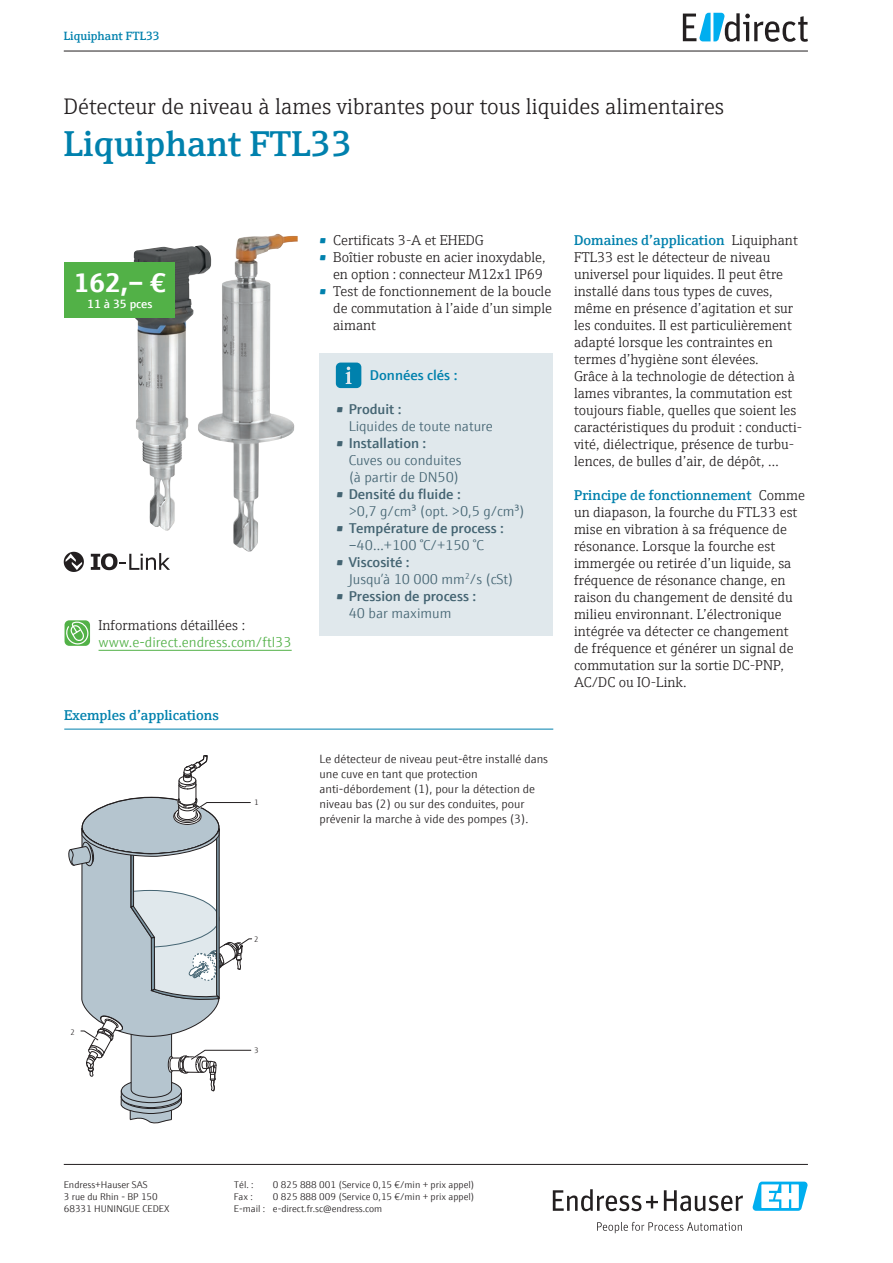
<style>
.page{position:relative;width:893px;height:1263px;background:#fff}
.page>*{position:absolute;margin:0;border:0;box-sizing:border-box;transform-origin:0 0}
.t1{font:600 36px "E+H Serif";color:#0081ad}
.t2{font:700 27px "E+H Sans";color:#fff}
.t3{font:300 22.5px "E+H Serif";color:#231f20}
.t4{font:300 14.25px/17px "E+H Serif";color:#231f20}
.t5{font:300 14.25px/17px "E+H Sans";color:#446472}
.t6{font:600 14.25px "E+H Sans";color:#446472}
.t7{font:300 14.25px "E+H Sans";color:#52b147}
.t8{font:600 14.25px "E+H Serif";color:#0081ad}
.t9{font:600 14.25px "E+H Sans";color:#0081ad}
.t10{font:300 12px/15px "E+H Sans";color:#231f20}
.t11{font:600 12px "E+H Serif";color:#0081ad}
.t12{font:600 12px "E+H Sans";color:#fff}
.t13{font:300 9.75px/11.7px "E+H Sans";color:#231f20}
.t14{font:300 7.95px "E+H Sans";color:#231f20}
.s1{font-weight:600;color:#0081ad}
.s2{font-weight:600}
</style>
<div class="page">
<img style="left:131px;top:245px;width:67px;height:286px">
<img style="left:198px;top:234px;width:100px;height:318px">
<div style="left:319px;top:353px;width:234px;height:282px;background:#e0e8ec"></div>
<svg style="left:336px;top:363px;width:25px;height:25px"></svg>
<hr style="left:99px;top:650px;width:193px;height:1px;background:#52b147">
<svg style="left:65px;top:620px;width:25px;height:26px"></svg>
<svg style="left:66px;top:621px;width:23px;height:24px"></svg>
<hr style="left:64px;top:729px;width:489px;height:1px;background:#0081ad">
<svg style="left:69px;top:755px;width:183px;height:368px"></svg>
<svg style="left:91px;top:553px;width:79px;height:17px"></svg>
<svg style="left:64px;top:552px;width:20px;height:20px"></svg>
<div style="left:65px;top:263px;width:110px;height:55px;background:#52b147"></div>
<svg style="left:683px;top:13px;width:125px;height:29px"></svg>
<svg style="left:553px;top:1189px;width:105px;height:22px"></svg>
<svg style="left:664px;top:1190px;width:79px;height:21px"></svg>
<svg style="left:597px;top:1222px;width:145px;height:11px"></svg>
<svg style="left:752px;top:1181px;width:56px;height:30px"></svg>
<hr style="left:64px;top:1164px;width:744px;height:1px;background:#231f20">
<hr style="left:64px;top:51px;width:744px;height:1px;background:#231f20">
<p class="t11" style="left:64px;top:27px;width:98px">Liquiphant FTL33</p>
<h3 class="t3" style="left:64px;top:90px;width:662px">Détecteur de niveau à lames vibrantes pour tous liquides alimentaires</h3>
<h1 class="t1" style="left:64px;top:117px;width:290px">Liquiphant FTL33</h1>
<h2 class="t2" style="left:74px;top:261px;width:93px">162,– €</h2>
<p class="t12" style="left:87px;top:294px;width:67px">11 à 35 pces</p>
<p class="t4" style="left:99px;top:616px;width:148px">Informations détaillées :</p>
<p class="t7" style="left:99px;top:632px;width:195px">www.e-direct.endress.com/ftl33</p>
<p class="t8" style="left:64px;top:704px;width:156px">Exemples d’applications</p>
<p class="t14" style="left:254px;top:796px;width:6px">1</p>
<p class="t4" style="left:319px;top:230px;width:166px"><span class="s1">•</span> Certificats 3-A et EHEDG</p>
<p class="t4" style="left:319px;top:247px;width:228px;text-align:right"><span class="s1">•</span> Boîtier robuste en acier inoxydable, en option : connecteur M12x1 IP69</p>
<p class="t4" style="left:333px;top:281px;width:220px;text-align:justify;text-indent:-14px"><span class="s1">•</span> Test de fonctionnement de la boucle de commutation à l’aide d’un simple aimant</p>
<p class="t9" style="left:370px;top:364px;width:89px">Données clés :</p>
<p class="t6" style="left:336px;top:398px;width:67px">• Produit :</p>
<p class="t5" style="left:349px;top:417px;width:146px">Liquides de toute nature</p>
<p class="t6" style="left:336px;top:432px;width:92px">• Installation :</p>
<p class="t5" style="left:349px;top:451px;width:114px">Cuves ou conduites (à partir de DN50)</p>
<p class="t6" style="left:336px;top:483px;width:126px">• Densité du fluide :</p>
<p class="t5" style="left:349px;top:502px;width:178px">&gt;0,7 g/cm³ (opt. &gt;0,5 g/cm³)</p>
<p class="t6" style="left:336px;top:517px;width:169px">• Température de process :</p>
<p class="t5" style="left:349px;top:536px;width:137px">–40…+100 °C/+150 °C</p>
<p class="t5" style="left:349px;top:553px;width:166px;text-indent:-13px"><span class="s2">• Viscosité :<br></span>Jusqu’à 10 000 mm<sup>2</sup>/s (cSt)</p>
<p class="t6" style="left:336px;top:585px;width:142px">• Pression de process :</p>
<p class="t5" style="left:349px;top:604px;width:104px">40 bar maximum</p>
<p class="t4" style="left:574px;top:230px;width:230px"><span class="s1">Domaines d’application</span> Liquiphant FTL33 est le détecteur de niveau universel pour liquides. Il peut être installé dans tous types de cuves, même en présence d’agitation et sur les conduites. Il est particulièrement adapté lorsque les contraintes en termes d’hygiène sont élevées.<br>Grâce à la technologie de détection à lames vibrantes, la commutation est toujours fiable, quelles que soient les caractéristiques du produit : conducti&shy;vité, diélectrique, présence de turbu&shy;lences, de bulles d’air, de dépôt, …</p>
<p class="t4" style="left:574px;top:486px;width:232px"><span class="s1">Principe de fonctionnement</span> Comme un diapason, la fourche du FTL33 est mise en vibration à sa fréquence de résonance. Lorsque la fourche est immergée ou retirée d’un liquide, sa fréquence de résonance change, en raison du changement de densité du milieu environnant. L’électronique intégrée va détecter ce changement de fréquence et générer un signal de commutation sur la sortie DC-PNP, AC/DC ou IO-Link.</p>
<p class="t10" style="left:319px;top:751px;width:230px">Le détecteur de niveau peut-être installé dans une cuve en tant que protection anti-débordement (1), pour la détection de niveau bas (2) ou sur des conduites, pour prévenir la marche à vide des pompes (3).</p>
<p class="t14" style="left:70px;top:1026px;width:6px">2</p>
<p class="t14" style="left:254px;top:933px;width:6px">2</p>
<p class="t14" style="left:254px;top:1044px;width:6px">3</p>
<p class="t13" style="left:64px;top:1178px;width:107px">Endress+Hauser SAS<br>3 rue du Rhin - BP 150<br>68331 HUNINGUE CEDEX</p>
<p class="t13" style="left:234px;top:1178px;width:21px">Tél. :</p>
<p class="t13" style="left:273px;top:1178px;width:203px">0 825 888 001 (Service 0,15 €/min + prix appel)</p>
<p class="t13" style="left:234px;top:1190px;width:242px;text-indent:39px">0 825 888 009 (Service 0,15 €/min + prix appel)<br>E-mail : e-direct.fr.sc@endress.com</p>
<p class="t13" style="left:234px;top:1190px;width:20px">Fax :</p>
</div>
